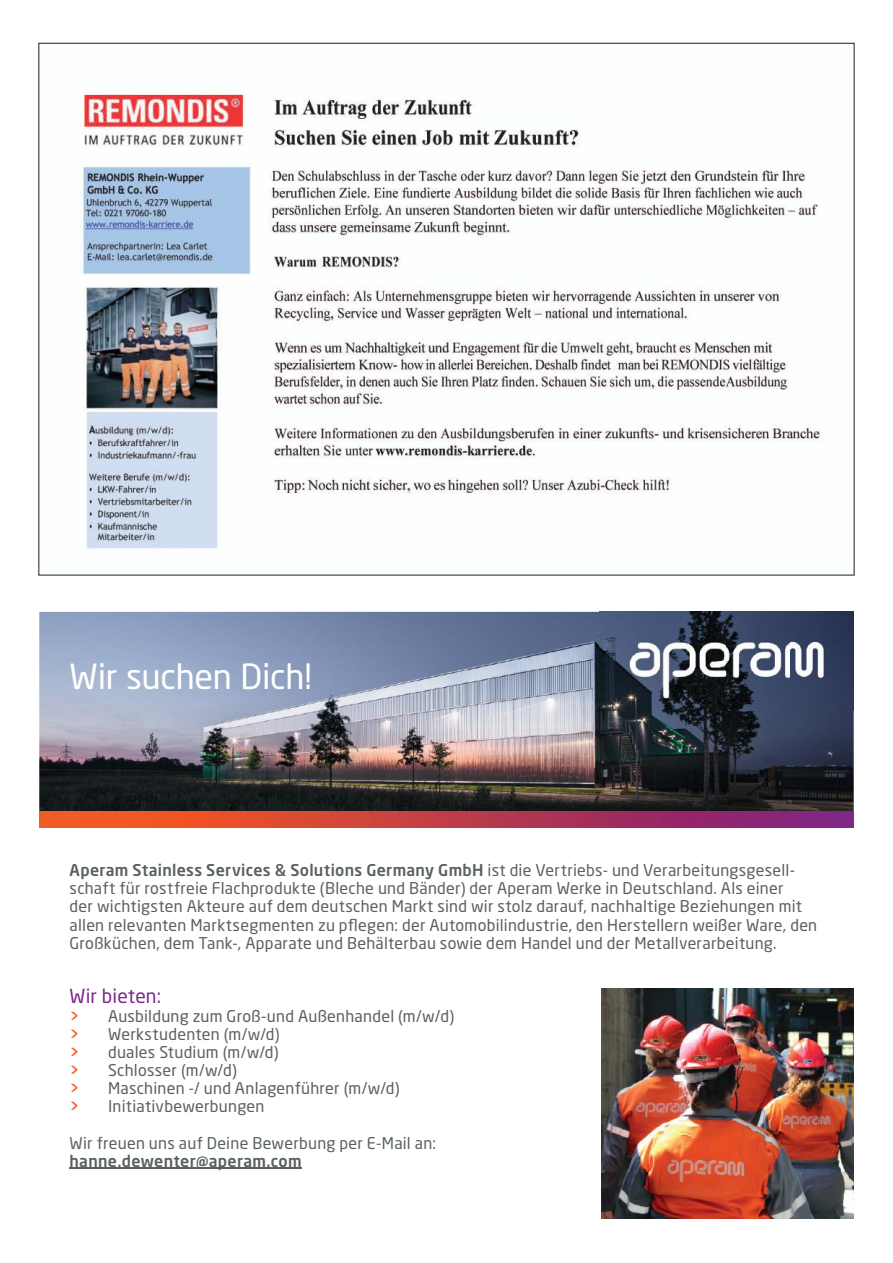
<style>
.page{position:relative;width:893px;height:1263px;background:#fff}
.page>*{position:absolute;margin:0;border:0;box-sizing:border-box;transform-origin:0 0}
.t1{font:34.2px "Neo Sans Pro";letter-spacing:-.01em;color:#fff}
.t2{font:19.2px "Neo Sans Pro";letter-spacing:.005em;color:#7c2a8c}
.t3{font:16.05px/18.1px "Neo Sans Pro";letter-spacing:.015em;color:#596064}
.t4{font:500 16.05px "Neo Sans Pro";letter-spacing:.02em;color:#596064}
.s1{font-weight:500}
.s2{font-weight:500;color:#f5602a}
</style>
<div class="page">
<img style="left:82px;top:89px;width:741px;height:460px">
<img style="left:39px;top:612px;width:815px;height:199px">
<img style="left:599px;top:612px;width:255px;height:99px">
<hr style="left:70px;top:1168px;width:232px;height:1px;background:#596064">
<img style="left:602px;top:989px;width:252px;height:229px">
<div style="left:39px;top:811px;width:815px;height:16px;background:linear-gradient(to right,#ff5e15,#7c1d80)"></div>
<h1 class="t1" style="left:70px;top:655px;width:244px">Wir suchen Dich!</h1>
<p class="t3" style="left:70px;top:861px;width:749px"><span class="s1">Aperam Stainless Services &amp; Solutions Germany GmbH</span> ist die Vertriebs- und Verarbeitungsgesell&shy;schaft für rostfreie Flachprodukte (Bleche und Bänder) der Aperam Werke in Deutschland. Als einer<br>der wichtigsten Akteure auf dem deutschen Markt sind wir stolz darauf, nachhaltige Beziehungen mit allen relevanten Marktsegmenten zu pflegen: der Automobilindustrie, den Herstellern weißer Ware, den Großküchen, dem Tank-, Apparate und Behälterbau sowie dem Handel und der Metallverarbeitung.</p>
<p class="t2" style="left:70px;top:984px;width:93px">Wir bieten:</p>
<p class="t3" style="left:70px;top:1006px;width:386px"><span class="s2">&gt;</span> Ausbildung zum Groß-und Außenhandel (m/w/d) <span class="s2">&gt;</span> Werkstudenten (m/w/d)<br><span class="s2">&gt;</span> duales Studium (m/w/d)<br><span class="s2">&gt;</span> Schlosser (m/w/d)<br><span class="s2">&gt;</span> Maschinen -/ und Anlagenführer (m/w/d)<br><span class="s2">&gt;</span> Initiativbewerbungen</p>
<p class="t3" style="left:70px;top:1133px;width:368px">Wir freuen uns auf Deine Bewerbung per E-Mail an:</p>
<p class="t4" style="left:70px;top:1151px;width:234px">hanne.dewenter@aperam.com</p>
</div>
